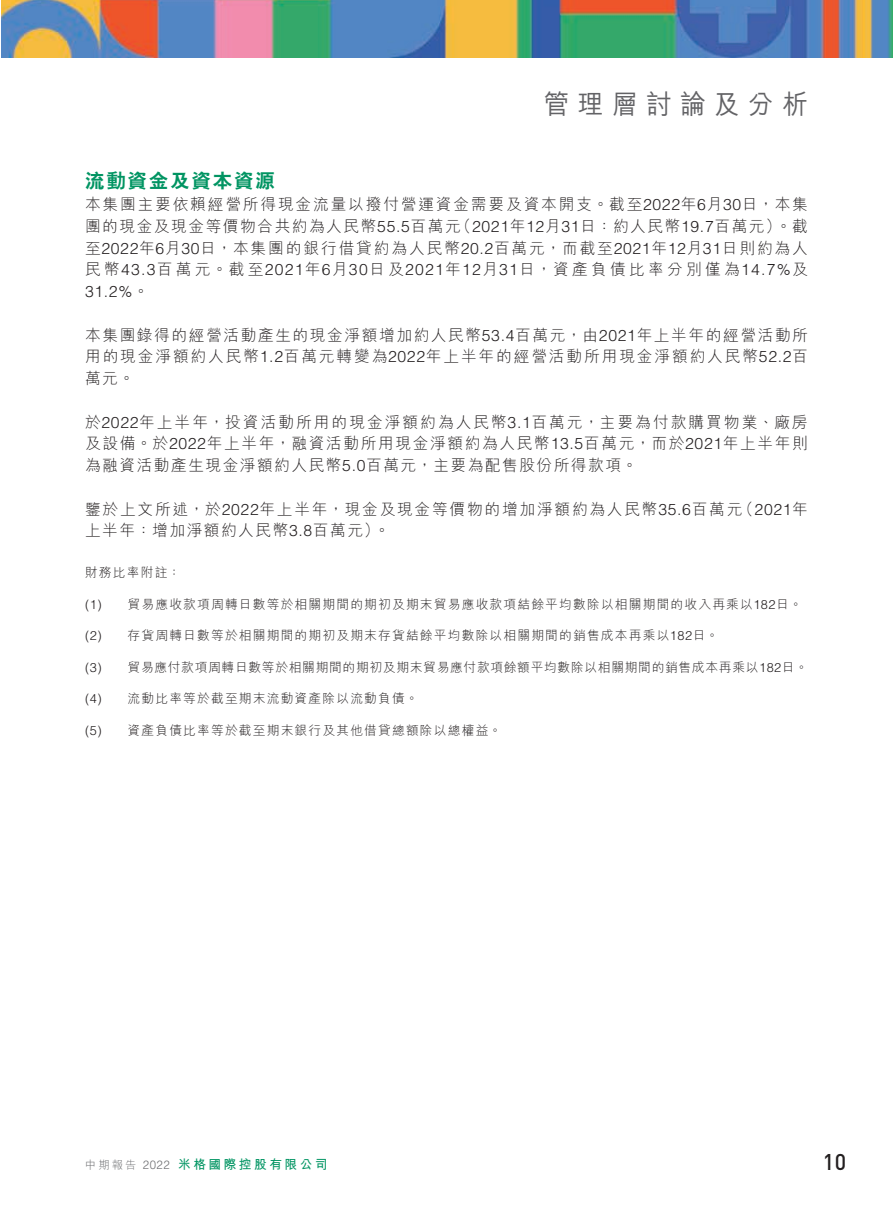
<style>
.page{position:relative;width:893px;height:1212px;background:#fff}
.page>*{position:absolute;margin:0;border:0;box-sizing:border-box;transform-origin:0 0}
.t1{font:500 27px "M Hei HK";letter-spacing:.33em;color:#636366;scale:.95 1}
.t2{font:500 22.5px "DIN Pro";color:#231f20;scale:.95 1}
.t3{font:800 19.5px "C Hei 2 HK";letter-spacing:.09em;color:#019462}
.t4{font:300 15.75px/21.8px "M Hei HK";letter-spacing:.11em;color:#231f20}
.t5{font:300 15.75px "M Hei HK";letter-spacing:.09em;color:#231f20}
.t6{font:300 15.75px "Helvetica LT Std";letter-spacing:.04em;color:#231f20}
.t7{font:300 12.75px "M Hei HK";letter-spacing:.09em;color:#231f20}
.t8{font:300 12.75px "M Hei HK";letter-spacing:.055em;color:#231f20}
.t9{font:300 12.75px "Helvetica LT Std";color:#231f20}
.t10{font:700 12.75px "M Hei HK";letter-spacing:.19em;color:#019462}
.t11{font:300 12px "Helvetica LT Std";color:#6c6d70;scale:.95 1}
.t12{font:300 11.25px "M Hei HK";color:#6c6d70}
.s1{font-family:"Helvetica LT Std"}
.s2{font-family:"M Hei HK"}
</style>
<div class="page">
<img style="left:1px;top:0;width:892px;height:57px">
<h1 class="t1" style="left:544px;top:84px;width:279px">管理層討論及分析</h1>
<p class="t3" style="left:85px;top:167px;width:191px">流動資金及資本資源</p>
<p class="t4" style="left:85px;top:193px;width:724px;text-align:right">本集團主要依賴經營所得現金流量以撥付營運資金需要及資本開支。截至<span class="s1">2022</span>年 月<span class="s1">6 30</span>日，本集（<span class="s1">2021</span>年<span class="s1">12</span>月<span class="s1">31</span>日：約人民幣<span class="s1">19.7</span>百萬元）。截</p>
<p class="t4" style="left:85px;top:215px;width:724px">團的現金及現金等價物合共約為人民幣<span class="s1">55.5</span>百萬元<br>至<span class="s1">2022</span>年 月<span class="s1">6 30</span>日，本集團的銀行借貸約為人民幣<span class="s1">20.2</span>百萬元，而截至<span class="s1">2021</span>年<span class="s1">12</span>月<span class="s1">31</span>日則約為人民幣<span class="s1">43.3</span>百萬元。截至<span class="s1">2021</span>年<span class="s1">6</span>月<span class="s1">30</span>日及<span class="s1">2021</span>年<span class="s1">12</span>月<span class="s1">31</span>日，資產負債比率分別僅為<span class="s1">14.7%</span>及</p>
<p class="t6" style="left:85px;top:282px;width:65px">31.2%<span class="s2">。</span></p>
<p class="t4" style="left:85px;top:323px;width:724px;text-align:justify">本集團錄得的經營活動產生的現金淨額增加約人民幣<span class="s1">53.4</span>百萬元，由<span class="s1">2021</span>年上半年的經營活動所用的現金淨額約人民幣<span class="s1">1.2</span>百萬元轉變為<span class="s1">2022</span>年上半年的經營活動所用現金淨額約人民幣<span class="s1">52.2</span>百萬元。</p>
<p class="t4" style="left:85px;top:410px;width:724px;text-align:justify">於<span class="s1">2022</span>年上半年，投資活動所用的現金淨額約為人民幣<span class="s1">3.1</span>百萬元，主要為付款購買物業、廠房及設備。於<span class="s1">2022</span>年上半年，融資活動所用現金淨額約為人民幣<span class="s1">13.5</span>百萬元，而於<span class="s1">2021</span>年上半年則為融資活動產生現金淨額約人民幣<span class="s1">5.0</span>百萬元，主要為配售股份所得款項。</p>
<p class="t6" style="left:738px;top:499px;width:72px"><span class="s2">（</span>2021<span class="s2">年</span></p>
<p class="t4" style="left:374px;top:497px;width:370px;text-indent:-289px">鑒於上文所述，於<span class="s1">2022</span>年上半年，現金及現金等價物的增加淨額約為人民幣<span class="s1">35.6</span>百萬元。</p>
<p class="t5" style="left:85px;top:520px;width:296px">上半年：增加淨額約人民幣<span class="s1">3.8</span>百萬元(</p>
<p class="t7" style="left:85px;top:564px;width:97px">財務比率附註：</p>
<p class="t7" style="left:128px;top:595px;width:676px">貿易應收款項周轉日數等於相關期間的期初及期末貿易應收款項結餘平均數除以相關期間的收入再乘以<span class="s1">182</span>日。</p>
<p class="t9" style="left:85px;top:596px;width:18px">1( )</p>
<p class="t9" style="left:85px;top:628px;width:18px">2( )</p>
<p class="t7" style="left:128px;top:627px;width:593px">存貨周轉日數等於相關期間的期初及期末存貨結餘平均數除以相關期間的銷售成本再乘以<span class="s1">182</span>日。</p>
<p class="t9" style="left:85px;top:659px;width:18px">3( )</p>
<p class="t8" style="left:128px;top:658px;width:682px">貿易應付款項周轉日數等於相關期間的期初及期末貿易應付款項餘額平均數除以相關期間的銷售成本再乘以<span class="s1">182</span>日。</p>
<p class="t9" style="left:85px;top:691px;width:18px">4( )</p>
<p class="t7" style="left:128px;top:690px;width:292px">流動比率等於截至期末流動資產除以流動負債。</p>
<p class="t9" style="left:85px;top:722px;width:18px">5( )</p>
<p class="t7" style="left:128px;top:721px;width:376px">資產負債比率等於截至期末銀行及其他借貸總額除以總權益。</p>
<p class="t12" style="left:85px;top:1157px;width:53px">中期報告</p>
<p class="t11" style="left:143px;top:1157px;width:30px">2022</p>
<p class="t10" style="left:178px;top:1155px;width:151px">米格國際控股有限公司</p>
<h2 class="t2" style="left:823px;top:1146px;width:26px">10</h2>
</div>
